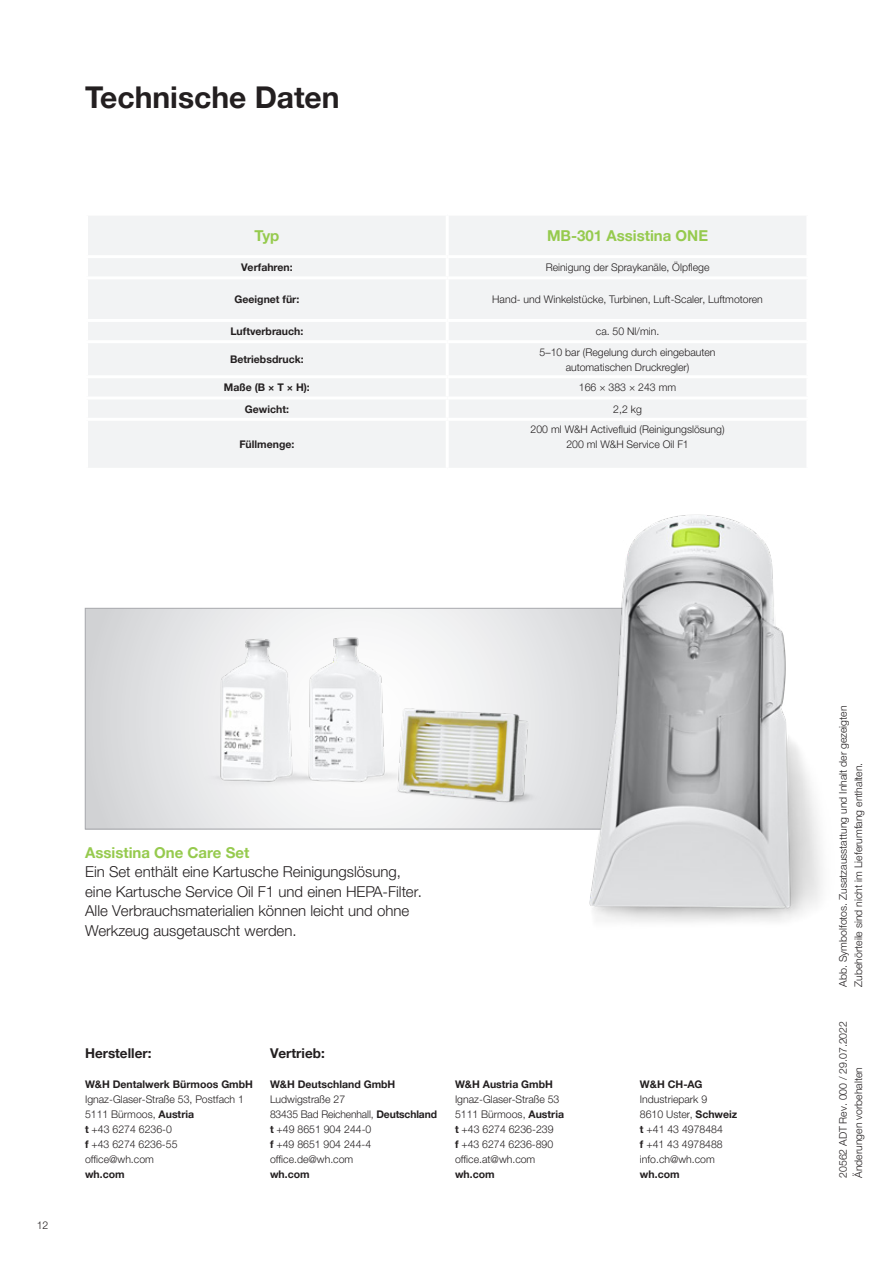
<style>
.page{position:relative;width:893px;height:1263px;background:#fff}
.page>*{position:absolute;margin:0;border:0;box-sizing:border-box;transform-origin:0 0}
.t1{font:700 30px "Helvetica Neue World 75";color:#231f20}
.t2{font:15px/19.5px "Helvetica Neue World 45 Lt";color:#231f20}
.t3{font:700 15px "Helvetica Neue World 75";color:#96ca4e}
.t4{font:700 13.5px "Helvetica Neue World 75";color:#231f20}
.t5{font:10.5px/15px "Helvetica Neue World 45 Lt";color:#231f20}
.t6{font:700 10.5px "Helvetica Neue World 75";color:#231f20}
.s1{font-family:"Helvetica Neue World 75";font-weight:700}
</style>
<div class="page">
<div style="left:85px;top:608px;width:548px;height:221px;background:#dcdddf"></div>
<img style="left:568px;top:514px;width:254px;height:408px">
<img style="left:200px;top:607px;width:368px;height:223px">
<div style="left:88px;top:216px;width:718px;height:252px;background:#f2f3f4"></div>
<hr style="left:446px;top:216px;width:3px;height:39px;background:#fff">
<hr style="left:85px;top:255px;width:362px;height:3px;background:#fff">
<hr style="left:447px;top:255px;width:362px;height:3px;background:#fff">
<hr style="left:446px;top:258px;width:3px;height:18px;background:#fff">
<hr style="left:85px;top:276px;width:362px;height:3px;background:#fff">
<hr style="left:447px;top:276px;width:362px;height:3px;background:#fff">
<hr style="left:446px;top:279px;width:3px;height:40px;background:#fff">
<hr style="left:85px;top:319px;width:362px;height:3px;background:#fff">
<hr style="left:447px;top:319px;width:362px;height:3px;background:#fff">
<hr style="left:446px;top:322px;width:3px;height:18px;background:#fff">
<hr style="left:85px;top:340px;width:362px;height:3px;background:#fff">
<hr style="left:447px;top:340px;width:362px;height:3px;background:#fff">
<hr style="left:446px;top:343px;width:3px;height:32px;background:#fff">
<hr style="left:85px;top:375px;width:362px;height:3px;background:#fff">
<hr style="left:447px;top:375px;width:362px;height:3px;background:#fff">
<hr style="left:446px;top:378px;width:3px;height:18px;background:#fff">
<hr style="left:85px;top:396px;width:362px;height:3px;background:#fff">
<hr style="left:447px;top:396px;width:362px;height:3px;background:#fff">
<hr style="left:446px;top:399px;width:3px;height:19px;background:#fff">
<hr style="left:85px;top:418px;width:362px;height:3px;background:#fff">
<hr style="left:447px;top:418px;width:362px;height:3px;background:#fff">
<hr style="left:446px;top:421px;width:3px;height:47px;background:#fff">
<h1 class="t1" style="left:85px;top:80px;width:256px">Technische Daten</h1>
<h2 class="t3" style="left:254px;top:227px;width:26px">Typ</h2>
<h2 class="t3" style="left:547px;top:227px;width:163px">MB-301 Assistina ONE</h2>
<p class="t6" style="left:241px;top:262px;width:53px">Verfahren:</p>
<p class="t5" style="left:546px;top:260px;width:165px">Reinigung der Spraykanäle, Ölpflege</p>
<p class="t6" style="left:235px;top:293px;width:66px">Geeignet für:</p>
<p class="t5" style="left:492px;top:292px;width:272px">Hand- und Winkelstücke, Turbinen, Luft-Scaler, Luftmotoren</p>
<p class="t6" style="left:230px;top:325px;width:74px">Luftverbrauch:</p>
<p class="t5" style="left:596px;top:324px;width:65px">ca. 50 Nl/min.</p>
<p class="t6" style="left:230px;top:353px;width:75px">Betriebsdruck:</p>
<p class="t5" style="left:540px;top:345px;width:177px;text-align:center">5–10 bar (Regelung durch eingebauten automatischen Druckregler)</p>
<p class="t6" style="left:224px;top:382px;width:87px">Maße (B × T × H):</p>
<p class="t5" style="left:579px;top:380px;width:99px">166 × 383 × 243 mm</p>
<p class="t6" style="left:245px;top:403px;width:46px">Gewicht:</p>
<p class="t5" style="left:613px;top:401px;width:30px">2,2 kg</p>
<p class="t6" style="left:239px;top:439px;width:56px">Füllmenge:</p>
<p class="t5" style="left:531px;top:422px;width:195px;text-align:center">200 ml W&amp;H Activefluid (Reinigungslösung)<br>200 ml W&amp;H Service Oil F1</p>
<h2 class="t3" style="left:85px;top:844px;width:166px">Assistina One Care Set</h2>
<h2 class="t2" style="left:85px;top:862px;width:338px">Ein Set enthält eine Kartusche Reinigungslösung, eine Kartusche Service Oil F1 und einen HEPA-Filter.<br>Alle Verbrauchsmaterialien können leicht und ohne Werkzeug ausgetauscht werden.</h2>
<p class="t5" style="left:37px;top:1217px;width:13px">12</p>
<p class="t4" style="left:85px;top:1045px;width:68px">Hersteller:</p>
<p class="t6" style="left:85px;top:1078px;width:169px">W&amp;H Dentalwerk Bürmoos GmbH</p>
<p class="t5" style="left:85px;top:1092px;width:160px">Ignaz-Glaser-Straße 53, Postfach 1<br>5111 Bürmoos, <span class="s1">Austria<br>t</span> +43 6274 6236-0<br><span class="s1">f</span> +43 6274 6236-55 office@wh.com</p>
<p class="t6" style="left:85px;top:1168px;width:41px">wh.com</p>
<p class="t4" style="left:270px;top:1045px;width:56px">Vertrieb:</p>
<p class="t6" style="left:270px;top:1078px;width:127px">W&amp;H Deutschland GmbH</p>
<p class="t5" style="left:270px;top:1092px;width:169px">Ludwigstraße 27<br>83435 Bad Reichenhall, <span class="s1">Deutschland t</span> +49 8651 904 244-0<br><span class="s1">f</span> +49 8651 904 244-4 office.de@wh.com</p>
<p class="t6" style="left:270px;top:1168px;width:41px">wh.com</p>
<p class="t6" style="left:455px;top:1078px;width:99px">W&amp;H Austria GmbH</p>
<p class="t5" style="left:455px;top:1092px;width:111px">Ignaz-Glaser-Straße 53<br>5111 Bürmoos, <span class="s1">Austria t</span> +43 6274 6236-239<br><span class="s1">f</span> +43 6274 6236-890 office.at@wh.com</p>
<p class="t6" style="left:455px;top:1168px;width:41px">wh.com</p>
<p class="t6" style="left:640px;top:1078px;width:64px">W&amp;H CH-AG</p>
<p class="t5" style="left:640px;top:1092px;width:99px">Industriepark 9<br>8610 Uster, <span class="s1">Schweiz t</span> +41 43 4978484<br><span class="s1">f</span> +41 43 4978488 info.ch@wh.com</p>
<p class="t6" style="left:640px;top:1168px;width:41px">wh.com</p>
<p class="t5" style="left:836px;top:986px;width:282px;rotate:-90deg">Abb. Symbolfotos. Zusatzausstattung und Inhalt der gezeigten<br>Zubehörteile sind nicht im Lieferumfang enthalten.</p>
<p class="t5" style="left:836px;top:1178px;width:158px;rotate:-90deg">20562 ADT Rev. 000 / 29.07.2022<br>Änderungen vorbehalten</p>
</div>
